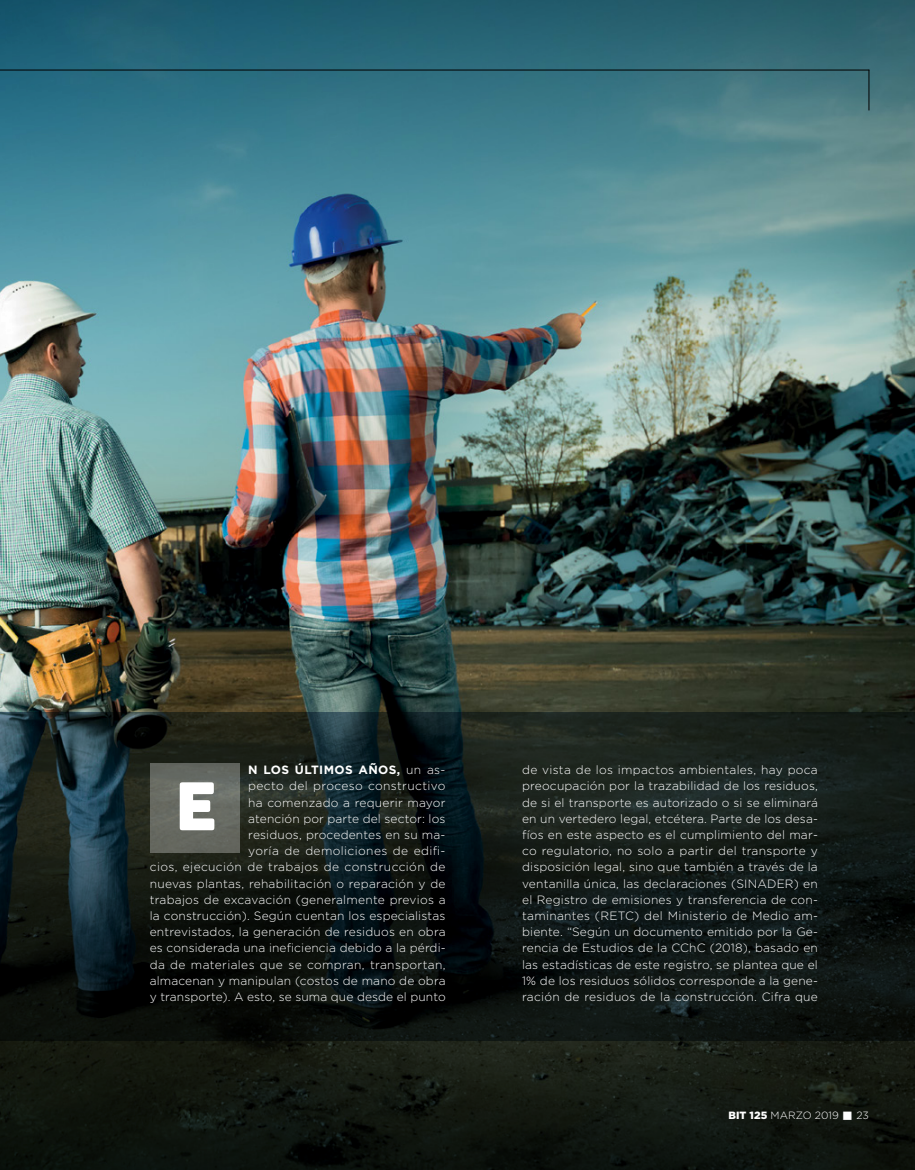
<style>
.page{position:relative;width:915px;height:1170px;background:#fff}
.page>*{position:absolute;margin:0;border:0;box-sizing:border-box;transform-origin:0 0}
.t1{font:67.5px "Panton Black Caps";color:#fff}
.t2{font:300 12px/16.2px "Gotham";letter-spacing:.015em;color:#fff;text-align:justify}
.t3{font:300 10.5px "Gotham";letter-spacing:.005em;color:#fff}
.s1{font-weight:700}
.s2{font-weight:900}
</style>
<div class="page">
<img style="left:0;top:0;width:914px;height:1169px">
<svg style="left:0;top:712px;width:914px;height:329px"></svg>
<hr style="left:0;top:70px;width:869px;height:1px;background:#000">
<hr style="left:868px;top:70px;width:1px;height:40px;background:#000">
<div style="left:150px;top:763px;width:90px;height:90px;background:#666962"></div>
<p class="t2" style="left:150px;top:761px;width:297px;text-align:right"><span class="s1">N LOS ÚLTIMOS AÑOS,</span> un as-<br>pecto del proceso constructivo<br>ha comenzado a requerir mayor<br>atención por parte del sector: los<br>residuos, procedentes en su ma-<br>yoría de demoliciones de edifi-<br>cios, ejecución de trabajos de construcción de nuevas plantas, rehabilitación o reparación y de trabajos de excavación (generalmente previos a la construcción). Según cuentan los especialistas entrevistados, la generación de residuos en obra es considerada una ineficiencia debido a la pérdi&shy;da de materiales que se compran, transportan, almacenan y manipulan (costos de mano de obra y transporte). A esto, se suma que desde el punto</p>
<p class="t2" style="left:522px;top:761px;width:297px">de vista de los impactos ambientales, hay poca preocupación por la trazabilidad de los residuos, de si el transporte es autorizado o si se eliminará en un vertedero legal, etcétera. Parte de los desa&shy;fíos en este aspecto es el cumplimiento del mar&shy;co regulatorio, no solo a partir del transporte y disposición legal, sino que también a través de la ventanilla única, las declaraciones (SI NADER</p>
<h1 class="t1" style="left:176px;top:762px;width:41px">E</h1>
<p class="t2" style="left:522px;top:874px;width:297px;text-indent:271px">) en el Registro de emisiones y transferencia de con&shy;taminantes (RET</p>
<p class="t2" style="left:522px;top:907px;width:297px;text-indent:103px">C) del M inisterio de Medio am&shy;biente. “Según un documento emitido por la Ge&shy;rencia de Estudios de la CChC (2018), basado en las estadísticas de este registro, se plantea que el 1% de los residuos sólidos corresponde a la gene&shy;ración de residuos de la construcción. Cifra que</p>
<p class="t3" style="left:728px;top:1108px;width:142px"><span class="s2">BIT 125</span> ma rzo 2019 ■ 23</p>
</div>
